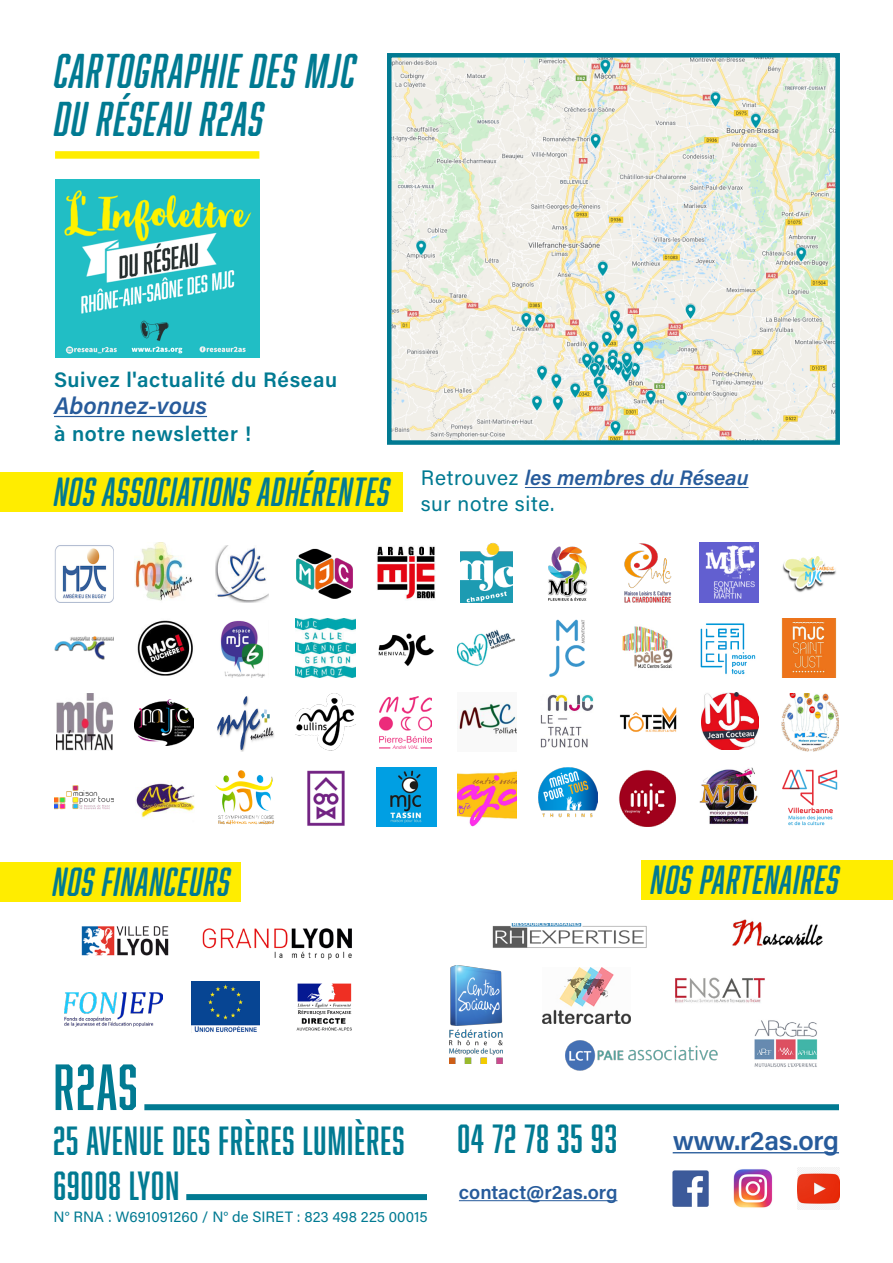
<style>
.page{position:relative;width:893px;height:1263px;background:#fff}
.page>*{position:absolute;margin:0;border:0;box-sizing:border-box;transform-origin:0 0}
.t1{font:60px "Abolition";color:#017a92}
.t2{font:italic 45px/48px "Abolition Soft";letter-spacing:.03em;color:#017a92}
.t3{font:italic 37.5px "Abolition Soft";letter-spacing:.03em;color:#017a92}
.t4{font:37.5px/45px "Abolition";letter-spacing:.03em;color:#017a92}
.t5{font:27px "Acumin Variable Concept";letter-spacing:.025em;color:#275b9b}
.t6{font:24px "Acumin Variable Concept";letter-spacing:.025em;color:#275b9b}
.t7{font:21px/25.2px "Acumin Variable Concept";letter-spacing:.06em;color:#017a92}
.t8{font:19.5px "Acumin Variable Concept";letter-spacing:.04em;color:#275b9b}
.t9{font:15px "Acumin Variable Concept";letter-spacing:.02em;color:#017a92}
.s1{color:#275b9b}
</style>
<div class="page">
<img style="left:54px;top:545px;width:59px;height:57px">
<img style="left:135px;top:543px;width:58px;height:58px">
<img style="left:215px;top:545px;width:53px;height:57px">
<img style="left:296px;top:548px;width:57px;height:51px">
<img style="left:377px;top:546px;width:59px;height:54px">
<img style="left:460px;top:543px;width:52px;height:59px">
<img style="left:548px;top:546px;width:40px;height:55px">
<img style="left:624px;top:543px;width:48px;height:59px">
<img style="left:699px;top:543px;width:59px;height:59px">
<img style="left:782px;top:556px;width:54px;height:36px">
<img style="left:137px;top:620px;width:56px;height:56px">
<img style="left:54px;top:636px;width:59px;height:24px">
<img style="left:220px;top:620px;width:45px;height:58px">
<img style="left:296px;top:618px;width:59px;height:60px">
<img style="left:378px;top:633px;width:56px;height:33px">
<img style="left:457px;top:629px;width:58px;height:37px">
<img style="left:549px;top:619px;width:36px;height:58px">
<img style="left:622px;top:626px;width:51px;height:42px">
<img style="left:700px;top:623px;width:56px;height:52px">
<img style="left:781px;top:618px;width:56px;height:60px">
<img style="left:56px;top:693px;width:56px;height:58px">
<img style="left:135px;top:700px;width:59px;height:45px">
<img style="left:217px;top:696px;width:57px;height:56px">
<img style="left:296px;top:693px;width:59px;height:58px">
<img style="left:380px;top:697px;width:52px;height:52px">
<img style="left:457px;top:702px;width:59px;height:32px">
<img style="left:540px;top:694px;width:54px;height:53px">
<img style="left:619px;top:707px;width:58px;height:25px">
<img style="left:701px;top:693px;width:57px;height:57px">
<img style="left:781px;top:693px;width:58px;height:59px">
<img style="left:54px;top:785px;width:60px;height:25px">
<img style="left:135px;top:781px;width:59px;height:37px">
<img style="left:216px;top:770px;width:59px;height:54px">
<img style="left:307px;top:770px;width:38px;height:56px">
<img style="left:377px;top:767px;width:59px;height:60px">
<img style="left:457px;top:771px;width:59px;height:56px">
<img style="left:538px;top:767px;width:59px;height:51px">
<img style="left:619px;top:770px;width:57px;height:57px">
<img style="left:699px;top:767px;width:59px;height:57px">
<img style="left:782px;top:769px;width:56px;height:57px">
<div style="left:641px;top:861px;width:252px;height:39px;background:#ffed00"></div>
<div style="left:0;top:472px;width:402px;height:39px;background:#ffed00"></div>
<img style="left:675px;top:977px;width:90px;height:26px">
<img style="left:732px;top:919px;width:91px;height:27px">
<img style="left:754px;top:1020px;width:64px;height:47px">
<img style="left:565px;top:1040px;width:153px;height:31px">
<img style="left:543px;top:968px;width:87px;height:55px">
<img style="left:450px;top:965px;width:52px;height:98px">
<img style="left:492px;top:923px;width:155px;height:25px">
<div style="left:144px;top:1104px;width:695px;height:6px;background:#017a92"></div>
<div style="left:186px;top:1194px;width:241px;height:6px;background:#017a92"></div>
<hr style="left:673px;top:1152px;width:166px;height:1px;background:#275b9b">
<img style="left:672px;top:1170px;width:37px;height:37px">
<img style="left:733px;top:1169px;width:40px;height:39px">
<img style="left:797px;top:1167px;width:42px;height:42px">
<hr style="left:459px;top:1200px;width:158px;height:1px;background:#275b9b">
<hr style="left:525px;top:487px;width:223px;height:1px;background:#275b9b">
<div style="left:0;top:862px;width:241px;height:40px;background:#ffed00"></div>
<img style="left:392px;top:58px;width:443px;height:382px">
<div style="left:387px;top:53px;width:453px;height:392px;border:4px solid #017a92"></div>
<div style="left:55px;top:151px;width:204px;height:8px;background:#ffed00"></div>
<img style="left:55px;top:179px;width:204px;height:178px">
<hr style="left:54px;top:416px;width:153px;height:1px;background:#275b9b">
<img style="left:64px;top:992px;width:98px;height:34px">
<img style="left:202px;top:928px;width:150px;height:32px">
<img style="left:81px;top:926px;width:88px;height:30px">
<img style="left:191px;top:982px;width:69px;height:50px">
<img style="left:296px;top:983px;width:56px;height:48px">
<h2 class="t2" style="left:55px;top:46px;width:303px">CARTOGRAPHIE DES MJC<br>DU RÉSEAU R2AS</h2>
<p class="t7" style="left:54px;top:366px;width:284px">Suivez l'actualité du Réseau</p>
<p class="t6" style="left:54px;top:389px;width:154px">Abonnez-vous</p>
<p class="t7" style="left:54px;top:420px;width:198px">à notre newsletter !</p>
<h3 class="t3" style="left:55px;top:470px;width:337px">NOS ASSOCIATIONS ADHÉRENTES</h3>
<p class="t7" style="left:421px;top:465px;width:329px">Retrouvez <span class="s1">les membres du Réseau </span>sur notre site.</p>
<h3 class="t3" style="left:54px;top:860px;width:178px">NOS FINANCEURS</h3>
<h3 class="t3" style="left:651px;top:858px;width:189px">NOS PARTENAIRES</h3>
<h1 class="t1" style="left:54px;top:1052px;width:85px">R2AS</h1>
<h3 class="t4" style="left:54px;top:1118px;width:352px">25 AVENUE DES FRÈRES LUMIÈRES<br>69008 LYON</h3>
<h3 class="t4" style="left:457px;top:1115px;width:161px">04 72 78 35 93</h3>
<p class="t5" style="left:673px;top:1122px;width:167px">www.r2as.org</p>
<p class="t8" style="left:459px;top:1178px;width:159px">contact@r2as.org</p>
<p class="t9" style="left:54px;top:1206px;width:375px">N° RNA : W691091260 / N° de SIRET : 823 498 225 00015</p>
</div>
